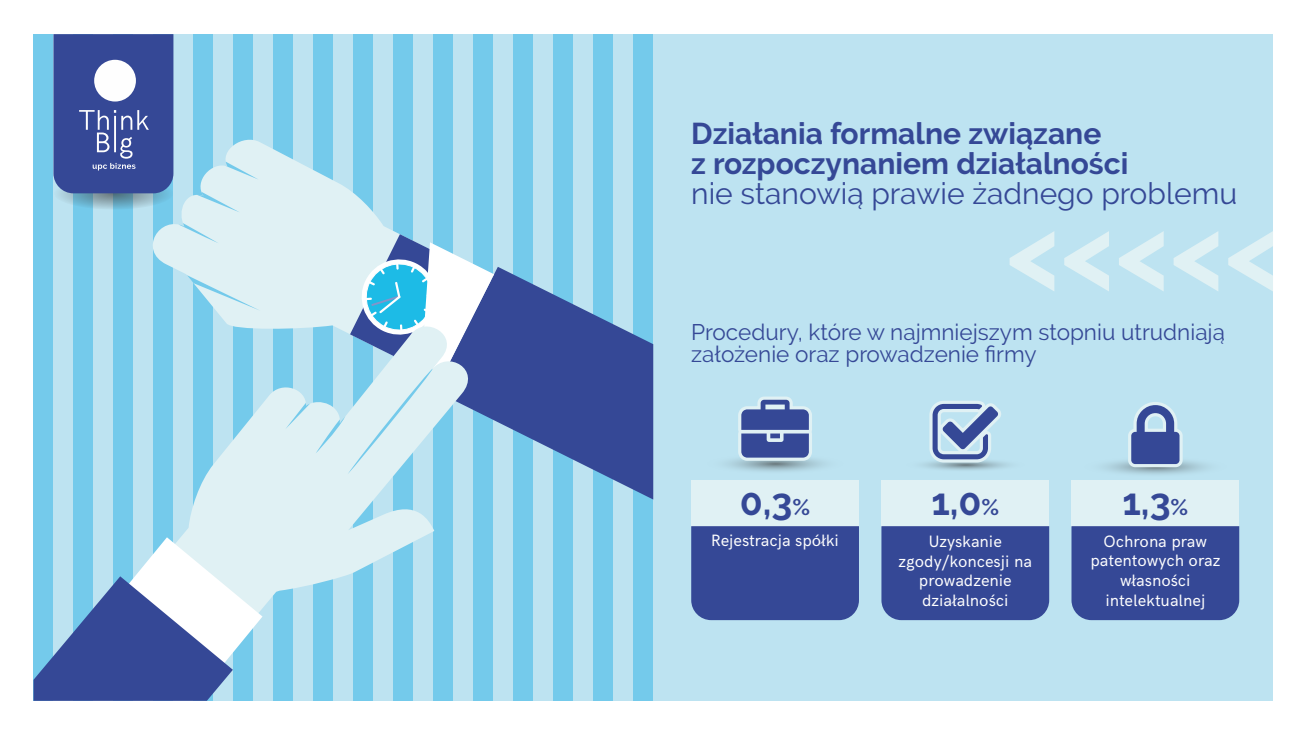
<style>
.page{position:relative;width:1307px;height:735px;background:#fff}
.page>*{position:absolute;margin:0;border:0;box-sizing:border-box;transform-origin:0 0}
.t1{font:700 37.5px "Raleway";color:#354896}
.t2{font:700 30px/30px "Raleway";color:#354896}
.t3{font:30px "Raleway";color:#354896}
.t4{font:22.5px/22.5px "Raleway";color:#354896}
.t5{font:16.5px/19.8px "HK Grotesk";color:#fefefe;text-align:center}
.s1{font-size:22.5px}
</style>
<div class="page">
<div style="left:33px;top:34px;width:1239px;height:667px;background:#bde3f1"></div>
<div style="left:33px;top:34px;width:20px;height:667px;background:#74caeb"></div>
<div style="left:73px;top:34px;width:20px;height:667px;background:#74caeb"></div>
<div style="left:113px;top:34px;width:20px;height:667px;background:#74caeb"></div>
<div style="left:193px;top:34px;width:20px;height:667px;background:#74caeb"></div>
<div style="left:233px;top:34px;width:20px;height:667px;background:#74caeb"></div>
<div style="left:273px;top:34px;width:20px;height:667px;background:#74caeb"></div>
<div style="left:313px;top:34px;width:20px;height:667px;background:#74caeb"></div>
<div style="left:353px;top:34px;width:20px;height:667px;background:#74caeb"></div>
<div style="left:393px;top:34px;width:20px;height:667px;background:#74caeb"></div>
<div style="left:433px;top:34px;width:20px;height:667px;background:#74caeb"></div>
<div style="left:473px;top:34px;width:20px;height:667px;background:#74caeb"></div>
<div style="left:513px;top:34px;width:20px;height:667px;background:#74caeb"></div>
<div style="left:553px;top:34px;width:20px;height:667px;background:#74caeb"></div>
<div style="left:593px;top:34px;width:20px;height:667px;background:#74caeb"></div>
<div style="left:633px;top:34px;width:20px;height:667px;background:#74caeb"></div>
<svg style="left:53px;top:177px;width:120px;height:33px"></svg>
<svg style="left:53px;top:34px;width:120px;height:159px;background:#4f60a3"></svg>
<svg style="left:1083px;top:456px;width:143px;height:21px"></svg>
<svg style="left:706px;top:453px;width:137px;height:21px"></svg>
<svg style="left:905px;top:457px;width:119px;height:15px"></svg>
<div style="left:691px;top:480px;width:167px;height:46px;background:#e0f1f4"></div>
<div style="left:691px;top:526px;width:167px;height:94px;background:#354896"></div>
<div style="left:1071px;top:480px;width:167px;height:46px;background:#e0f1f4"></div>
<div style="left:1071px;top:526px;width:167px;height:94px;background:#354896"></div>
<div style="left:881px;top:480px;width:167px;height:46px;background:#e0f1f4"></div>
<div style="left:881px;top:526px;width:167px;height:94px;background:#354896"></div>
<svg style="left:137px;top:133px;width:160px;height:182px"></svg>
<svg style="left:482px;top:267px;width:171px;height:232px;fill:#354896"></svg>
<svg style="left:432px;top:243px;width:62px;height:142px"></svg>
<svg style="left:153px;top:315px;width:329px;height:302px"></svg>
<svg style="left:179px;top:162px;width:253px;height:312px;fill:#e0f1f4"></svg>
<svg style="left:33px;top:537px;width:229px;height:164px"></svg>
<svg style="left:1009px;top:231px;width:263px;height:60px"></svg>
<svg style="left:741px;top:453px;width:67px;height:4px"></svg>
<svg style="left:1130px;top:456px;width:49px;height:8px"></svg>
<svg style="left:932px;top:457px;width:65px;height:2px"></svg>
<h2 class="t2" style="left:691px;top:118px;width:438px">Działania formalne związane<br>z rozpoczynaniem działalności</h2>
<h2 class="t3" style="left:691px;top:175px;width:547px">nie stanowią prawie żadnego problemu</h2>
<h3 class="t4" style="left:691px;top:321px;width:535px">Procedury, które w najmniejszym stopniu utrudniają założenie oraz prowadzenie firmy</h3>
<h1 class="t1" style="left:739px;top:480px;width:72px">0,3<span class="s1">%</span></h1>
<p class="t5" style="left:711px;top:533px;width:129px">Rejestracja spółki</p>
<h1 class="t1" style="left:931px;top:480px;width:69px">1,0<span class="s1">%</span></h1>
<p class="t5" style="left:898px;top:533px;width:135px">Uzyskanie zgody/koncesji na prowadzenie działalności</p>
<h1 class="t1" style="left:1122px;top:480px;width:67px">1,3<span class="s1">%</span></h1>
<p class="t5" style="left:1090px;top:533px;width:131px">Ochrona praw patentowych oraz własności intelektualnej</p>
</div>
